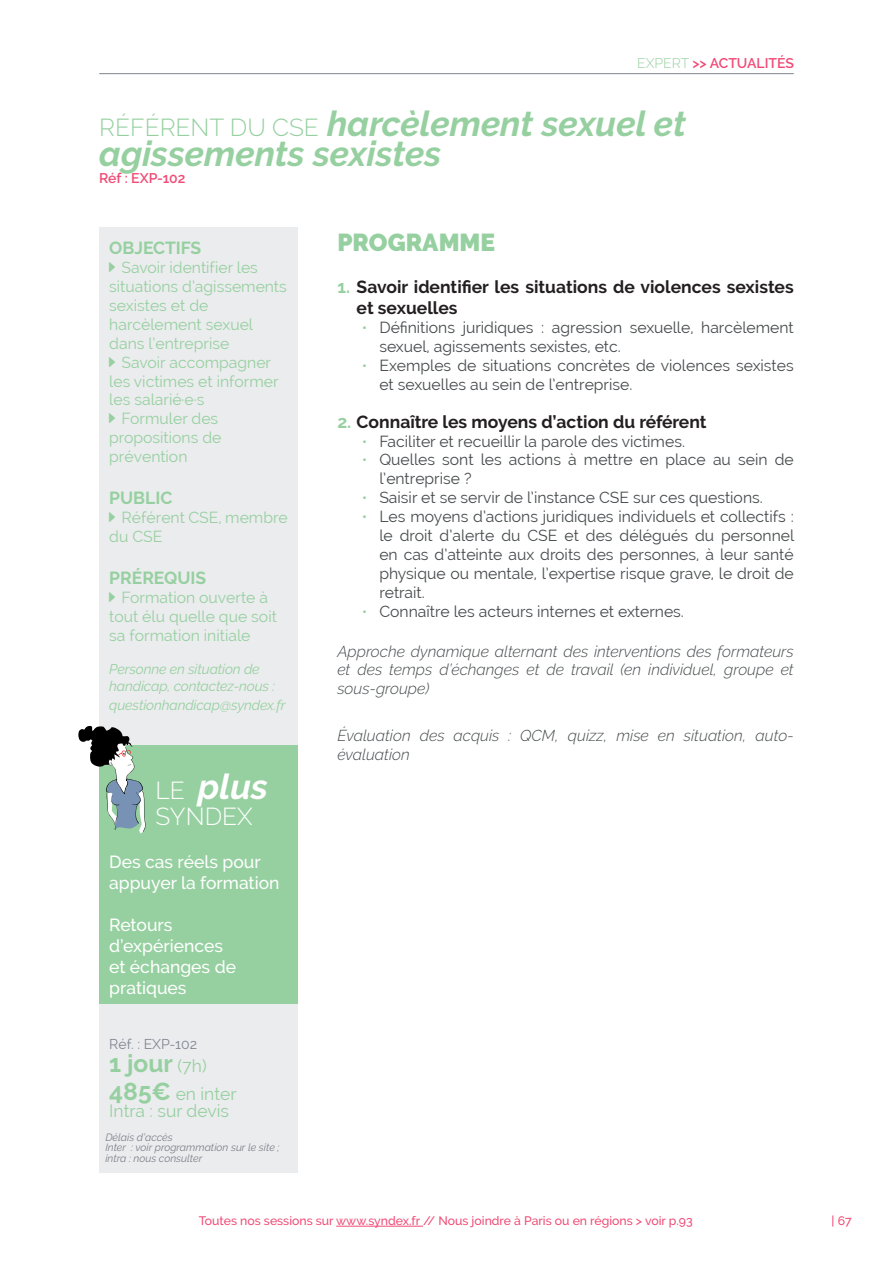
<style>
.page{position:relative;width:893px;height:1265px;background:#fff}
.page>*{position:absolute;margin:0;border:0;box-sizing:border-box;transform-origin:0 0}
.Titre_fiche{font:italic 700 35px/29.8px "Raleway";color:#96d0a0}
.t1{font:italic 700 35px "Raleway";color:#fff}
.Titre_Programme{font:900 24.5px "Raleway";color:#96d0a0}
.Dates_et_lieux{font:700 24.5px "Raleway";color:#96d0a0}
.t2{font:300 24.5px "Raleway";color:#fff}
.t3{font:700 17.5px/21px "Raleway";color:#231f20}
.Plus_Syndex{font:500 17.5px/21px "Raleway";color:#fff}
.Dates_et_lieux-2{font:17.5px/17.5px "Raleway";color:#96d0a0}
.Titre_infos_pratiques{font:700 17.5px "Raleway";color:#96d0a0}
.t4{font:15.75px/18.9px "Raleway";color:#464a4c}
.t5{font:15.75px/18.9px "Raleway";color:#96d0a0}
.méthode_pédago{font:italic 300 15.75px/18.9px "Raleway";color:#464a4c;text-align:justify}
.Puce_infos_pratiques{font:italic 14px/16.8px "Raleway";letter-spacing:-.01em;color:#96d0a0}
.référence_haut{font:600 14px "Raleway";color:#f04a75}
.référence_bas{font:14px "Raleway";color:#7f8490}
.t6{font:500 12.25px "Raleway";color:#f04a75}
.Dates_et_lieux-3{font:italic 10.5px/10.5px "Raleway";color:#7c8189}
.s1{font-weight:300;color:#96d0a0}
.s2{font-weight:300;font-style:normal;font-size:24.5px}
.s3{font-weight:400;font-size:17.5px}
.s4{font-weight:700;font-size:24.5px}
.s5{color:#96d0a0}
</style>
<div class="page">
<hr style="left:336px;top:1226px;width:87px;height:1px;background:#f04a75">
<div style="left:99px;top:228px;width:199px;height:913px;background:#ebecee"></div>
<hr style="left:99px;top:73px;width:695px;height:1px;background:#7f8490">
<div style="left:99px;top:746px;width:199px;height:258px;background:#96d0a0"></div>
<svg style="left:78px;top:726px;width:68px;height:107px"></svg>
<div style="left:99px;top:1119px;width:199px;height:54px;background:#ebecee"></div>
<p class="référence_haut" style="left:637px;top:55px;width:158px"><span class="s1">EXPERT</span> &gt;&gt; ACTUALITÉS</p>
<p class="Titre_fiche" style="left:99px;top:109px;width:588px"><span class="s2">RÉFÉRENT DU CSE</span> harcèlement sexuel et agissements sexistes</p>
<p class="référence_haut" style="left:99px;top:170px;width:88px">Réf : EXP-102</p>
<p class="Titre_infos_pratiques" style="left:109px;top:238px;width:94px">OBJECTIFS</p>
<p class="t5" style="left:109px;top:258px;width:179px;text-indent:12px">Savoir identifier les situations d’agissements sexistes et de harcèlement sexuel dans l’entreprise</p>
<p class="t5" style="left:109px;top:353px;width:171px;text-indent:12px">Savoir accompagner les victimes et informer les salarié·e·s</p>
<p class="t5" style="left:109px;top:409px;width:114px;text-indent:12px">Formuler des propositions de prévention</p>
<p class="Titre_infos_pratiques" style="left:109px;top:488px;width:65px">PUBLIC</p>
<p class="t5" style="left:109px;top:508px;width:180px;text-indent:12px">Référent CSE, membre du CSE</p>
<p class="Titre_infos_pratiques" style="left:109px;top:568px;width:99px">PRÉREQUIS</p>
<p class="t5" style="left:109px;top:588px;width:169px;text-indent:12px">Formation ouverte à tout élu quelle que soit sa formation initiale</p>
<p class="Puce_infos_pratiques" style="left:109px;top:661px;width:167px">Personne en situation de handicap, contactez-nous :</p>
<p class="Puce_infos_pratiques" style="left:109px;top:697px;width:178px">questionhandicap@syndex.fr</p>
<p class="t1" style="left:155px;top:766px;width:114px"><span class="s2">LE</span> plus</p>
<p class="t2" style="left:155px;top:802px;width:99px">SYNDEX</p>
<p class="Plus_Syndex" style="left:109px;top:852px;width:172px">Des cas réels pour appuyer la formation</p>
<p class="Plus_Syndex" style="left:109px;top:915px;width:128px">Retours d’expériences et échanges de pratiques</p>
<p class="référence_bas" style="left:109px;top:1036px;width:89px">Réf. : EXP-102</p>
<p class="Dates_et_lieux" style="left:109px;top:1050px;width:99px">1 jour <span class="s3">(7h)</span></p>
<p class="Dates_et_lieux-2" style="left:109px;top:1085px;width:129px"><span class="s4">485€</span> en inter<br>Intra : sur devis</p>
<p class="Dates_et_lieux-3" style="left:105px;top:1132px;width:176px">Délais d’accès<br>Inter : voir programmation sur le site ; intra : nous consulter</p>
<p class="Titre_Programme" style="left:337px;top:228px;width:159px">PROGRAMME</p>
<p class="t3" style="left:357px;top:277px;width:439px;text-indent:-19px"><span class="s5">1.</span> Savoir identifier les situations de violences sexistes et sexuelles</p>
<p class="t4" style="left:379px;top:318px;width:416px;text-indent:-18px"><span class="s5">•</span> Définitions juridiques : agression sexuelle, harcèlement sexuel, agissements sexistes, etc.</p>
<p class="t4" style="left:379px;top:356px;width:416px;text-indent:-18px"><span class="s5">•</span> Exemples de situations concrètes de violences sexistes et sexuelles au sein de l’entreprise.</p>
<p class="t3" style="left:337px;top:411px;width:371px"><span class="s5">2.</span> Connaître les moyens d’action du référent</p>
<p class="t4" style="left:362px;top:431px;width:325px"><span class="s5">•</span> Faciliter et recueillir la parole des victimes.</p>
<p class="t4" style="left:379px;top:450px;width:416px;text-indent:-18px"><span class="s5">•</span> Quelles sont les actions à mettre en place au sein de l’entreprise ?</p>
<p class="t4" style="left:362px;top:488px;width:402px"><span class="s5">•</span> Saisir et se servir de l’instance CSE sur ces questions.</p>
<p class="t4" style="left:379px;top:507px;width:416px;text-align:justify;text-indent:-18px"><span class="s5">•</span> Les moyens d’actions juridiques individuels et collectifs : le droit d’alerte du CSE et des délégués du personnel en cas d’atteinte aux droits des personnes, à leur santé physique ou mentale, l’expertise risque grave, le droit de retrait.</p>
<p class="t4" style="left:362px;top:602px;width:324px"><span class="s5">•</span> Connaître les acteurs internes et externes.</p>
<p class="méthode_pédago" style="left:337px;top:641px;width:458px">Approche dynamique alternant des interventions des formateurs et des temps d’échanges et de travail (en individuel, groupe et sous-groupe)</p>
<p class="méthode_pédago" style="left:337px;top:726px;width:458px">Évaluation des acquis : QCM, quizz, mise en situation, auto&shy;évaluation</p>
<p class="t6" style="left:199px;top:1214px;width:495px">Toutes nos sessions sur www.syndex.fr // Nous joindre à Paris ou en régions &gt; voir p.93</p>
<p class="t6" style="left:832px;top:1214px;width:22px">| 67</p>
</div>
